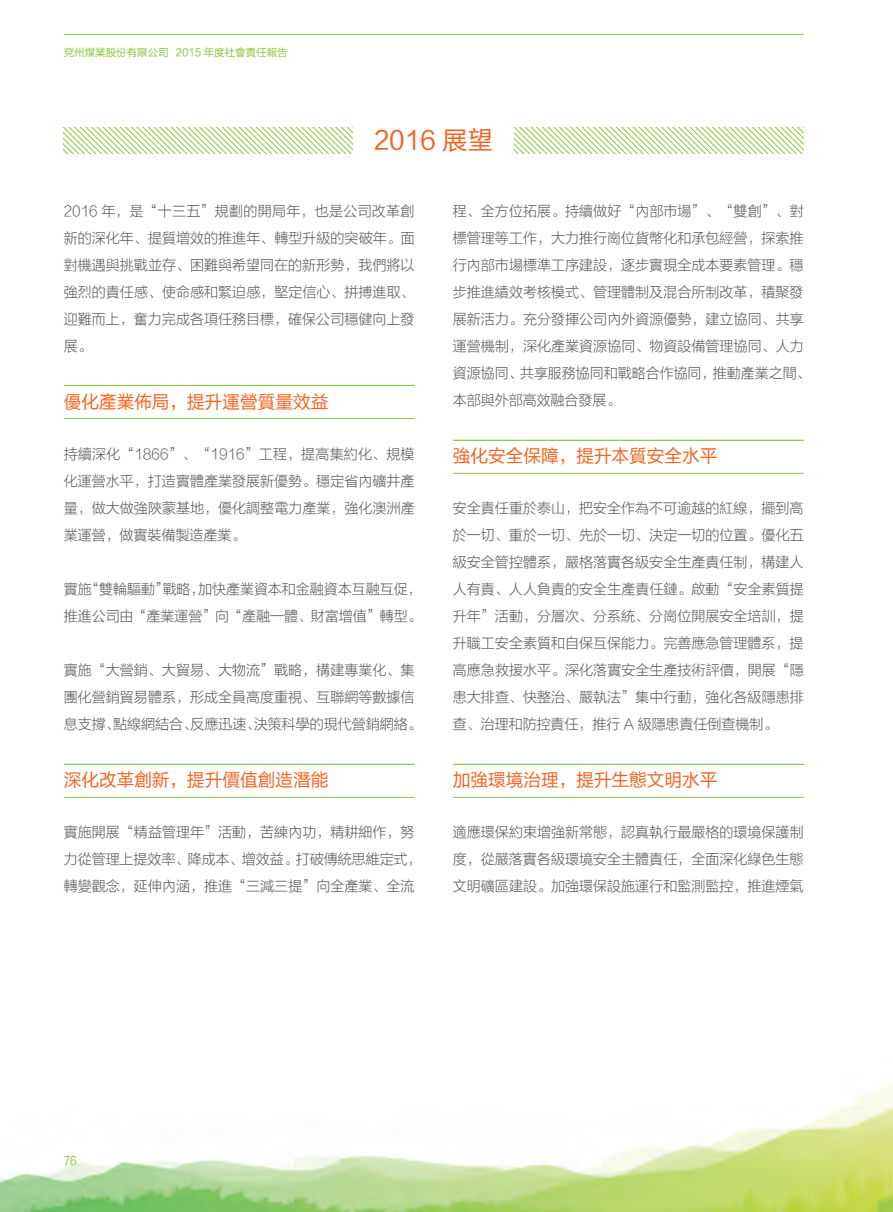
<style>
.page{position:relative;width:893px;height:1212px;background:#fff}
.page>*{position:absolute;margin:0;border:0;box-sizing:border-box;transform-origin:0 0}
.标题{font:25.5px "FZLTHK GBK1 0";color:#f36421}
.二级标题{font:18px "FZLTHK GBK1 0";color:#f36421}
.内文{font:14.25px/27px "FZLTXHK GBK1 0";letter-spacing:.005em;color:#57585a;text-align:justify}
.t1{font:12px "FZLTHJW GB1 0";color:#8bc63e;scale:.9 1}
.t2{font:10.5px "FZLTHK GBK1 0";color:#8bc63e}
</style>
<div class="page">
<img style="left:0;top:1083px;width:893px;height:129px">
<hr style="left:64px;top:34px;width:740px;height:1px;background:#8bc63e">
<svg style="left:64px;top:128px;width:289px;height:25px"></svg>
<svg style="left:514px;top:128px;width:290px;height:25px"></svg>
<hr style="left:64px;top:385px;width:351px;height:1px;background:#8bc63e">
<hr style="left:64px;top:764px;width:351px;height:1px;background:#8bc63e">
<hr style="left:453px;top:764px;width:351px;height:1px;background:#8bc63e">
<hr style="left:453px;top:440px;width:351px;height:1px;background:#8bc63e">
<hr style="left:64px;top:418px;width:351px;height:1px;background:#8bc63e">
<hr style="left:64px;top:797px;width:351px;height:1px;background:#8bc63e">
<hr style="left:453px;top:797px;width:351px;height:1px;background:#8bc63e">
<hr style="left:453px;top:473px;width:351px;height:1px;background:#8bc63e">
<p class="t2" style="left:64px;top:46px;width:225px">兗州煤業股份有限公司 2015 年度社會責任報告</p>
<p class="标题" style="left:374px;top:127px;width:121px">2016 展望</p>
<p class="内文" style="left:64px;top:198px;width:352px">2016 年，是“十三五”規劃的開局年，也是公司改革創新的深化年、提質增效的推進年、轉型升級的突破年。面對機遇與挑戰並存、困難與希望同在的新形勢，我們將以強烈的責任感、使命感和緊迫感，堅定信心、拼搏進取、迎難而上，奮力完成各項任務目標，確保公司穩健向上發展。</p>
<p class="二级标题" style="left:64px;top:392px;width:266px">優化產業佈局，提升運營質量效益</p>
<p class="内文" style="left:64px;top:441px;width:352px">持續深化“1866”、“1916”工程，提高集約化、規模化運營水平，打造實體產業發展新優勢。穩定省內礦井產量，做大做強陝蒙基地，優化調整電力產業，強化澳洲產業運營，做實裝備製造產業。</p>
<p class="内文" style="left:64px;top:576px;width:359px">實施“雙輪驅動”戰略，加快產業資本和金融資本互融互促，推進公司由“產業運營”向“產融一體、財富增值”轉型。</p>
<p class="内文" style="left:64px;top:657px;width:359px;text-align:left">實施“大營銷、大貿易、大物流”戰略，構建專業化、集團化營銷貿易體系，形成全員高度重視、互聯網等數據信息支撐、點線網結合、反應迅速、決策科學的現代營銷網絡。</p>
<p class="二级标题" style="left:64px;top:770px;width:266px">深化改革創新，提升價值創造潛能</p>
<p class="内文" style="left:64px;top:819px;width:359px;text-align:left">實施開展“精益管理年”活動，苦練內功，精耕細作，努力從管理上提效率、降成本、增效益。打破傳統思維定式，轉變觀念，延伸內涵，推進“三減三提”向全產業、全流</p>
<p class="内文" style="left:453px;top:198px;width:359px;text-align:left">程、全方位拓展。持續做好“內部市場”、“雙創”、對標管理等工作，大力推行崗位貨幣化和承包經營，探索推行內部市場標準工序建設，逐步實現全成本要素管理。穩步推進績效考核模式、管理體制及混合所制改革，積聚發展新活力。充分發揮公司內外資源優勢，建立協同、共享運營機制，深化產業資源協同、物資設備管理協同、人力資源協同、共享服務協同和戰略合作協同，推動產業之間、本部與外部高效融合發展。</p>
<p class="二级标题" style="left:453px;top:446px;width:266px">強化安全保障，提升本質安全水平</p>
<p class="内文" style="left:453px;top:495px;width:352px">安全責任重於泰山，把安全作為不可逾越的紅線，擺到高於一切、重於一切、先於一切、決定一切的位置。優化五級安全管控體系，嚴格落實各級安全生產責任制，構建人人有責、人人負責的安全生產責任鏈。啟動“安全素質提升年”活動，分層次、分系統、分崗位開展安全培訓，提升職工安全素質和自保互保能力。完善應急管理體系，提高應急救援水平。深化落實安全生產技術評價，開展“隱患大排查、快整治、嚴執法”集中行動，強化各級隱患排查、治理和防控責任，推行 A 級隱患責任倒查機制。</p>
<p class="二级标题" style="left:453px;top:770px;width:266px">加強環境治理，提升生態文明水平</p>
<p class="内文" style="left:453px;top:819px;width:352px">適應環保約束增強新常態，認真執行最嚴格的環境保護制度，從嚴落實各級環境安全主體責任，全面深化綠色生態文明礦區建設。加強環保設施運行和監測監控，推進煙氣</p>
<p class="t1" style="left:64px;top:1154px;width:16px">76</p>
</div>
